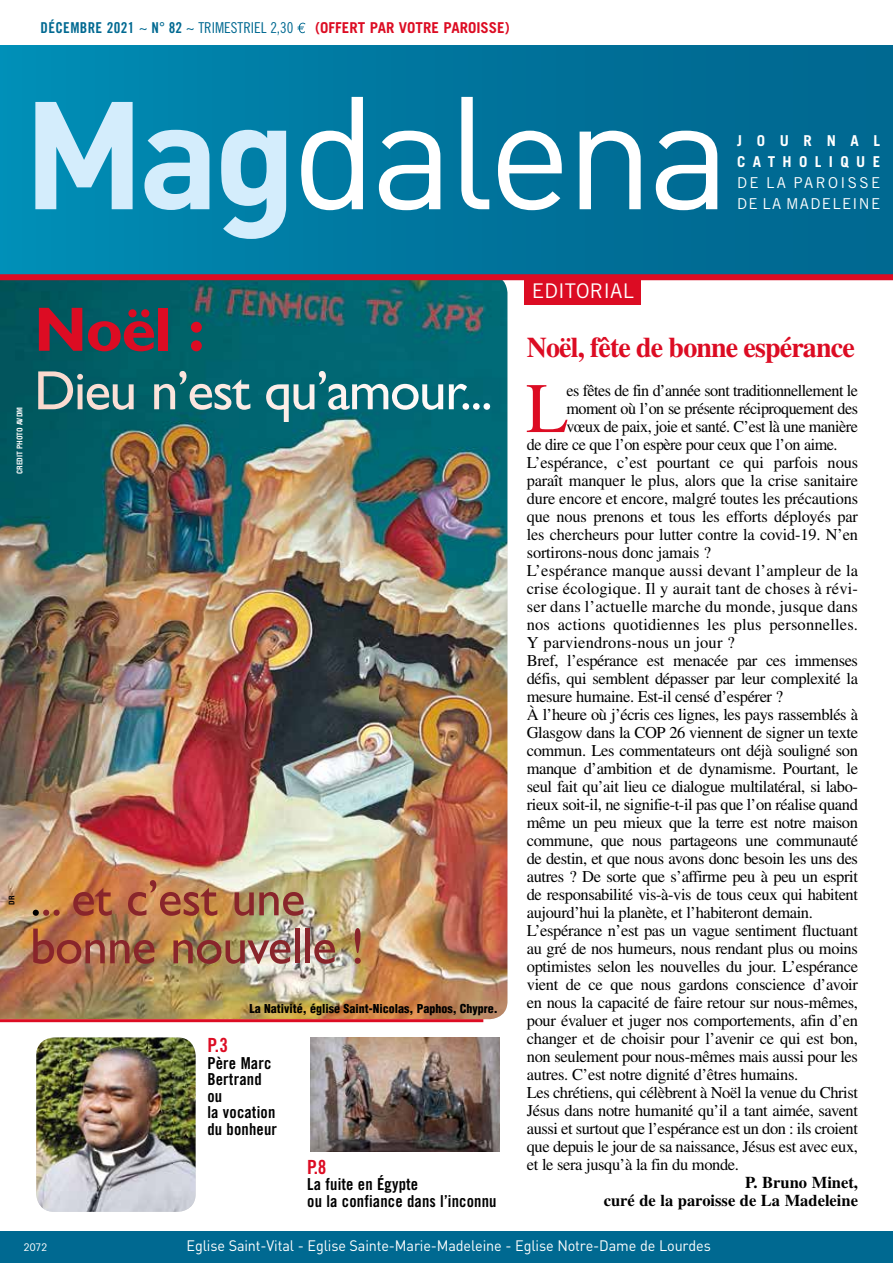
<style>
.page{position:relative;width:893px;height:1263px;background:#fff}
.page>*{position:absolute;margin:0;border:0;box-sizing:border-box;transform-origin:0 0}
.t1{font:157.8px "DIN";letter-spacing:-.04em;color:#fff}
.t2{font:70.95px "Times";color:#dc0c23}
.t3{font:700 63px "Gill Sans";color:#dc0c23}
.t4{font:55.5px "Gill Sans";letter-spacing:-.03em;color:#fff}
.t5{font:51px/48px "Gill Sans";letter-spacing:-.015em;color:#89252b}
.t6{font:700 28.5px "Times";letter-spacing:-.03em;color:#dc0c23}
.t7{font:20.25px "Trade Gothic";letter-spacing:.005em;color:#fff}
.t8{font:19.5px "Trade Gothic Bold Cond Twenty";color:#dc0c23}
.t9{font:16.5px "Times";letter-spacing:-.025em;color:#000}
.t10{font:16.5px "Times";letter-spacing:.01em;color:#000}
.t11{font:16.5px/16.5px "Trade Gothic Bold Cond Twenty";letter-spacing:.01em;color:#000}
.t12{font:700 16.5px/18px "Times";color:#000;text-align:right}
.t13{font:15px "DIN";letter-spacing:-.01em;color:#fff;scale:.96 1}
.t14{font:15px "Trade Gothic Cond Eighteen";color:#006991}
.t15{font:15px/21px "Trade Gothic";letter-spacing:.09em;color:#fff}
.t16{font:700 15px "Trade Gothic";color:#dc0c23}
.t17{font:700 15px/21px "Trade Gothic";letter-spacing:.495em;color:#fff}
.t18{font:900 condensed 12px "Helvetica";color:#000}
.t19{font:condensed 10.5px "Avant Garde";color:#fff}
.t20{font:700 condensed 7.5px "Helvetica";color:#fff}
.t21{font:700 condensed 7.5px "Helvetica";color:#000}
.s1{font-family:"Trade Gothic Bold Cond Twenty"}
.s2{font-weight:700;font-size:150.75px;color:#d4edfc}
.s3{color:#000}
</style>
<div class="page">
<img style="left:0;top:280px;width:507px;height:739px">
<div style="left:0;top:1232px;width:893px;height:31px;background:#006991"></div>
<div style="left:525px;top:276px;width:116px;height:29px;background:#dc0c23"></div>
<div style="left:0;top:45px;width:893px;height:234px;background:linear-gradient(to right,#008bb3,#00638c)"></div>
<div style="left:0;top:274px;width:893px;height:6px;background:#dc0c23"></div>
<hr style="left:0;top:1019px;width:483px;height:3px;background:#dc0c23">
<svg style="left:297px;top:23px;width:8px;height:10px"></svg>
<img style="left:36px;top:1037px;width:160px;height:175px">
<img style="left:310px;top:1037px;width:189px;height:114px">
<p class="t14" style="left:41px;top:19px;width:255px"><span class="s1">DÉCEMBRE 2021</span> ~ <span class="s1">N° 82</span> ~ TRIMESTRIEL 2,30</p>
<p class="t16" style="left:315px;top:18px;width:196px">(OFFERT PAR VOTRE PAROISSE)</p>
<h1 class="t1" style="left:23px;top:54px;width:709px"><span class="s2">Mag</span>dalena</h1>
<p class="t17" style="left:737px;top:130px;width:145px">JOURNAL<br>CATHOLIQUE</p>
<p class="t15" style="left:737px;top:172px;width:145px">DE LA PAROISSE<br>DE LA MADELEINE</p>
<p class="t20" style="left:15px;top:474px;width:69px;rotate:-90deg">CREDIT PHOTO AVDM</p>
<h3 class="t3" style="left:34px;top:292px;width:172px">Noël :</h3>
<h3 class="t4" style="left:34px;top:359px;width:460px">Dieu n’est qu’amour...</h3>
<p class="t21" style="left:7px;top:905px;width:11px;rotate:-90deg">DR</p>
<h3 class="t5" style="left:30px;top:874px;width:336px"><span class="s3">.</span>.. et c’est une bonne nouvelle !</h3>
<p class="t18" style="left:249px;top:1001px;width:250px">La Nativité, église Saint-Nicolas, Paphos, Chypre.</p>
<p class="t8" style="left:207px;top:1033px;width:22px">P.3</p>
<p class="t11" style="left:207px;top:1054px;width:71px">Père Marc<br>Bertrand ou<br>la vocation du bonheur</p>
<p class="t8" style="left:307px;top:1155px;width:21px">P.8</p>
<p class="t11" style="left:307px;top:1176px;width:191px">La fuite en Égypte<br>ou la confiance dans l’inconnu</p>
<p class="t7" style="left:532px;top:278px;width:103px">EDITORIAL</p>
<h3 class="t6" style="left:527px;top:331px;width:329px">Noël, fête de bonne espérance</h3>
<h2 class="t2" style="left:526px;top:368px;width:44px">L</h2>
<p class="t9" style="left:566px;top:381px;width:293px">es fêtes de fin d’année sont traditionnellement le</p>
<p class="t9" style="left:566px;top:399px;width:293px">moment où l’on se présente réciproquement des</p>
<p class="t9" style="left:566px;top:417px;width:293px">vœux de paix, joie et santé. C’est là une manière</p>
<p class="t9" style="left:527px;top:435px;width:312px">de dire ce que l’on espère pour ceux que l’on aime.</p>
<p class="t9" style="left:527px;top:453px;width:333px">L’espérance, c’est pourtant ce qui parfois nous</p>
<p class="t9" style="left:527px;top:471px;width:333px">paraît manquer le plus, alors que la crise sanitaire</p>
<p class="t9" style="left:527px;top:489px;width:333px">dure encore et encore, malgré toutes les précautions</p>
<p class="t9" style="left:527px;top:507px;width:333px">que nous prenons et tous les efforts déployés par</p>
<p class="t9" style="left:527px;top:525px;width:333px">les chercheurs pour lutter contre la covid-19. N’en</p>
<p class="t9" style="left:527px;top:543px;width:186px">sortirons-nous donc jamais ?</p>
<p class="t10" style="left:527px;top:561px;width:333px">L’espérance manque aussi devant l’ampleur de la</p>
<p class="t10" style="left:527px;top:579px;width:333px">crise écologique. Il y aurait tant de choses à révi-</p>
<p class="t10" style="left:527px;top:597px;width:333px">ser dans l’actuelle marche du monde, jusque dans</p>
<p class="t10" style="left:527px;top:615px;width:333px">nos actions quotidiennes les plus personnelles.</p>
<p class="t10" style="left:527px;top:633px;width:209px">Y parviendrons-nous un jour ?</p>
<p class="t9" style="left:527px;top:651px;width:333px">Bref, l’espérance est menacée par ces immenses</p>
<p class="t9" style="left:527px;top:669px;width:333px">défis, qui semblent dépasser par leur complexité la</p>
<p class="t9" style="left:527px;top:687px;width:258px">mesure humaine. Est-il censé d’espérer ?</p>
<p class="t9" style="left:527px;top:705px;width:333px">À l’heure où j’écris ces lignes, les pays rassemblés à</p>
<p class="t9" style="left:527px;top:723px;width:333px">Glasgow dans la COP 26 viennent de signer un texte</p>
<p class="t9" style="left:527px;top:741px;width:333px">commun. Les commentateurs ont déjà souligné son</p>
<p class="t9" style="left:527px;top:759px;width:333px">manque d’ambition et de dynamisme. Pourtant, le</p>
<p class="t9" style="left:527px;top:777px;width:333px">seul fait qu’ait lieu ce dialogue multilatéral, si labo-</p>
<p class="t9" style="left:527px;top:795px;width:333px">rieux soit-il, ne signifie-t-il pas que l’on réalise quand</p>
<p class="t9" style="left:527px;top:813px;width:333px">même un peu mieux que la terre est notre maison</p>
<p class="t9" style="left:527px;top:831px;width:333px">commune, que nous partageons une communauté</p>
<p class="t9" style="left:527px;top:849px;width:333px">de destin, et que nous avons donc besoin les uns des</p>
<p class="t9" style="left:527px;top:867px;width:333px">autres ? De sorte que s’affirme peu à peu un esprit</p>
<p class="t9" style="left:527px;top:885px;width:333px">de responsabilité vis-à-vis de tous ceux qui habitent</p>
<p class="t9" style="left:527px;top:903px;width:287px">aujourd’hui la planète, et l’habiteront demain.</p>
<p class="t9" style="left:527px;top:921px;width:333px">L’espérance n’est pas un vague sentiment fluctuant</p>
<p class="t9" style="left:527px;top:939px;width:333px">au gré de nos humeurs, nous rendant plus ou moins</p>
<p class="t9" style="left:527px;top:957px;width:333px">optimistes selon les nouvelles du jour. L’espérance</p>
<p class="t9" style="left:527px;top:975px;width:333px">vient de ce que nous gardons conscience d’avoir</p>
<p class="t9" style="left:527px;top:993px;width:333px">en nous la capacité de faire retour sur nous-mêmes,</p>
<p class="t9" style="left:527px;top:1011px;width:333px">pour évaluer et juger nos comportements, afin d’en</p>
<p class="t9" style="left:527px;top:1029px;width:333px">changer et de choisir pour l’avenir ce qui est bon,</p>
<p class="t9" style="left:527px;top:1047px;width:333px">non seulement pour nous-mêmes mais aussi pour les</p>
<p class="t9" style="left:527px;top:1065px;width:273px">autres. C’est notre dignité d’êtres humains.</p>
<p class="t9" style="left:527px;top:1083px;width:333px">Les chrétiens, qui célèbrent à Noël la venue du Christ</p>
<p class="t9" style="left:527px;top:1101px;width:333px">Jésus dans notre humanité qu’il a tant aimée, savent</p>
<p class="t9" style="left:527px;top:1119px;width:333px">aussi et surtout que l’espérance est un don : ils croient</p>
<p class="t9" style="left:527px;top:1137px;width:333px">que depuis le jour de sa naissance, Jésus est avec eux,</p>
<p class="t9" style="left:527px;top:1155px;width:214px">et le sera jusqu’à la fin du monde.</p>
<p class="t12" style="left:604px;top:1173px;width:256px">P. Bruno Minet,<br>curé de la paroisse de La Madeleine</p>
<p class="t19" style="left:24px;top:1240px;width:25px">2072</p>
<p class="t13" style="left:187px;top:1236px;width:548px">Eglise Saint-Vital - Eglise Sainte-Marie-Madeleine - Eglise Notre-Dame de Lourdes</p>
</div>
